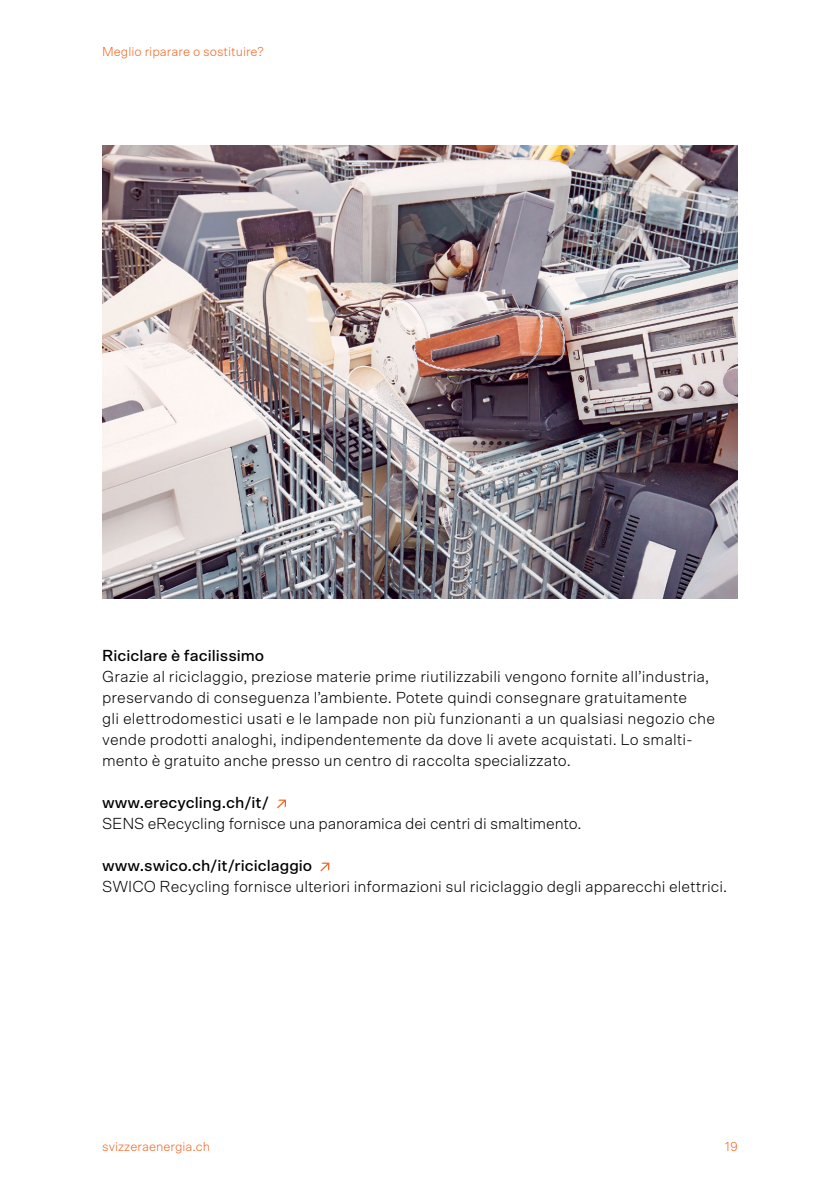
<style>
.page{position:relative;width:840px;height:1191px;background:#fff}
.page>*{position:absolute;margin:0;border:0;box-sizing:border-box;transform-origin:0 0}
.t1{font:300 16px/21px "Scto Grotesk A";letter-spacing:.005em;color:#000}
.t2{font:500 16px "Scto Grotesk A";color:#000}
.t3{font:300 13px "Scto Grotesk A";color:#f26522}
</style>
<div class="page">
<img style="left:102px;top:146px;width:635px;height:452px">
<svg style="left:277px;top:799px;width:9px;height:9px"></svg>
<svg style="left:320px;top:862px;width:9px;height:9px"></svg>
<p class="t3" style="left:102px;top:44px;width:163px">Meglio riparare o sostituire?</p>
<p class="t2" style="left:102px;top:646px;width:163px">Riciclare è facilissimo</p>
<p class="t1" style="left:102px;top:666px;width:614px">Grazie al riciclaggio, preziose materie prime riutilizzabili vengono fornite all’industria, preservando di conseguenza l’ambiente. Potete quindi consegnare gratuitamente<br>gli elettrodomestici usati e le lampade non più funzionanti a un qualsiasi negozio che vende prodotti analoghi, indipendentemente da dove li avete acquistati. Lo smalti&shy;mento è gratuito anche presso un centro di raccolta specializzato.</p>
<p class="t2" style="left:102px;top:793px;width:168px">www.erecycling.ch/it/</p>
<p class="t1" style="left:102px;top:813px;width:480px">SENS eRecycling fornisce una panoramica dei centri di smaltimento.</p>
<p class="t2" style="left:102px;top:856px;width:211px">www.swico.ch/it/riciclaggio</p>
<p class="t1" style="left:102px;top:876px;width:626px">SWICO Recycling fornisce ulteriori informazioni sul riciclaggio degli apparecchi elettrici.</p>
<p class="t3" style="left:102px;top:1139px;width:109px">svizzeraenergia.ch</p>
<p class="t3" style="left:724px;top:1139px;width:15px">19</p>
</div>
